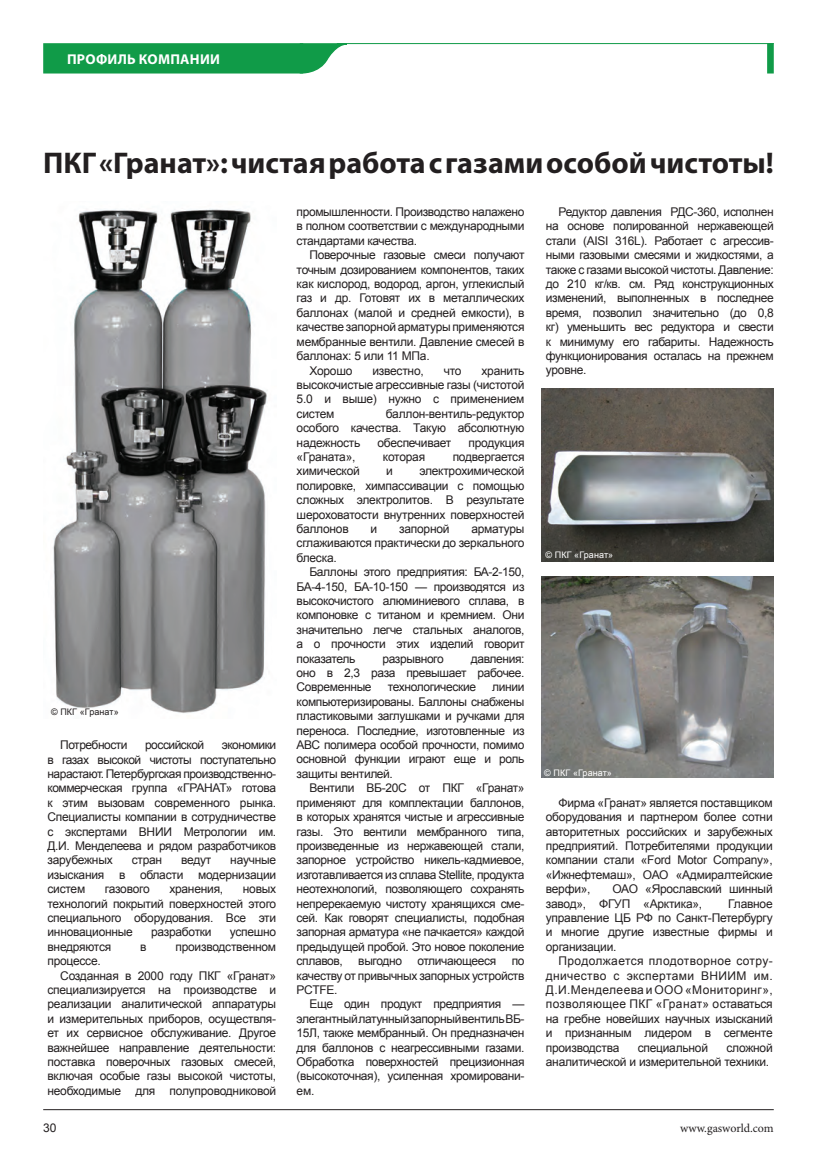
<style>
.page{position:relative;width:817px;height:1157px;background:#fff}
.page>*{position:absolute;margin:0;border:0;box-sizing:border-box;transform-origin:0 0}
.t1{font:700 30px "Myriad Pro";color:#231f20}
.t2{font:700 14.25px "Myriad Pro";letter-spacing:.05em;color:#fff}
.t3{font:12px/14.4px "Arial";letter-spacing:-.02em;color:#231f20;text-align:justify}
.t4{font:12px "Arial";letter-spacing:-.04em;color:#231f20}
.t5{font:12px "Minion Pro";color:#231f20}
.t6{font:9px "Arial";letter-spacing:.01em;color:#fff}
.t7{font:9px "Arial";letter-spacing:.01em;color:#231f20}
</style>
<div class="page">
<div style="left:43px;top:43px;width:260px;height:30px;background:#109b48;border:2px solid #109b48"></div>
<svg style="left:299px;top:43px;width:49px;height:31px"></svg>
<hr style="left:337px;top:43px;width:436px;height:1px;background:#109b48">
<svg style="left:767px;top:44px;width:6px;height:29px"></svg>
<img style="left:53px;top:209px;width:215px;height:504px">
<img style="left:541px;top:389px;width:232px;height:173px">
<img style="left:541px;top:576px;width:232px;height:202px">
<hr style="left:43px;top:1109px;width:730px;height:1px;background:#231f20">
<p class="t2" style="left:67px;top:50px;width:154px">профиль компании</p>
<h1 class="t1" style="left:43px;top:143px;width:731px">ПКГ «Гранат»: чистая работа с газами особой чистоты!</h1>
<p class="t7" style="left:51px;top:706px;width:69px">© ПКГ «Гранат»</p>
<p class="t4" style="left:60px;top:737px;width:69px">Потребности</p>
<p class="t4" style="left:145px;top:737px;width:61px">российской</p>
<p class="t3" style="left:47px;top:738px;width:230px;text-indent:174px">экономики в газах высокой чистоты поступательно нарастают. Петербургская производственно&shy;коммерческая группа «ГРАНАТ» готова к этим вызовам современного рынка.<br>Специалисты компании в сотрудничестве с экспертами ВНИИ Метрологии им.<br>Д.И. Менделеева и рядом разработчиков зарубежных</p>
<p class="t3" style="left:47px;top:853px;width:230px;text-indent:183px">научные изыскания в области модернизации систем</p>
<p class="t3" style="left:132px;top:853px;width:32px">стран</p>
<p class="t3" style="left:181px;top:853px;width:32px">ведут</p>
<p class="t3" style="left:47px;top:882px;width:230px;text-indent:195px">новых технологий покрытий поверхностей этого специального оборудования. Все эти инновационные</p>
<p class="t3" style="left:105px;top:882px;width:46px">газового</p>
<p class="t3" style="left:169px;top:882px;width:55px">хранения,</p>
<p class="t3" style="left:151px;top:925px;width:62px">разработки</p>
<p class="t3" style="left:230px;top:925px;width:48px">успешно</p>
<p class="t3" style="left:47px;top:939px;width:65px">внедряются</p>
<p class="t3" style="left:140px;top:939px;width:8px">в</p>
<p class="t3" style="left:175px;top:939px;width:102px">производственном</p>
<p class="t3" style="left:47px;top:954px;width:55px">процессе.</p>
<p class="t3" style="left:60px;top:968px;width:217px">Созданная в 2000 году ПКГ «Гранат»</p>
<p class="t3" style="left:47px;top:982px;width:230px">специализируется на производстве и</p>
<p class="t3" style="left:47px;top:997px;width:230px">реализации аналитической аппаратуры</p>
<p class="t3" style="left:47px;top:1011px;width:230px">и измерительных приборов, осуществля-</p>
<p class="t3" style="left:47px;top:1026px;width:230px">ет их сервисное обслуживание. Другое</p>
<p class="t3" style="left:47px;top:1040px;width:230px">важнейшее направление деятельности:</p>
<p class="t3" style="left:47px;top:1054px;width:230px">поставка поверочных газовых смесей,</p>
<p class="t3" style="left:47px;top:1069px;width:230px">включая особые газы высокой чистоты,</p>
<p class="t3" style="left:47px;top:1083px;width:230px">необходимые для полупроводниковой</p>
<p class="t3" style="left:43px;top:1120px;width:15px">30</p>
<p class="t3" style="left:296px;top:205px;width:229px">промышленности. Производство налажено в полном соответствии с международными стандартами качества.</p>
<p class="t3" style="left:309px;top:248px;width:216px">Поверочные газовые смеси получают</p>
<p class="t3" style="left:296px;top:262px;width:229px">точным дозированием компонентов, таких</p>
<p class="t3" style="left:296px;top:277px;width:229px">как кислород, водород, аргон, углекислый</p>
<p class="t3" style="left:296px;top:291px;width:229px">газ и др. Готовят их в металлических</p>
<p class="t3" style="left:296px;top:305px;width:229px">баллонах (малой и средней емкости), в</p>
<p class="t3" style="left:296px;top:320px;width:229px">качестве запорной арматуры применяются</p>
<p class="t3" style="left:296px;top:334px;width:229px">мембранные вентили. Давление смесей в</p>
<p class="t3" style="left:296px;top:349px;width:134px">баллонах: 5 или 11 МПа.</p>
<p class="t3" style="left:309px;top:363px;width:44px">Хорошо</p>
<p class="t3" style="left:372px;top:363px;width:53px">известно,</p>
<p class="t3" style="left:443px;top:363px;width:19px">что</p>
<p class="t3" style="left:296px;top:363px;width:229px;text-indent:185px">хранить высокочистые агрессивные газы (чистотой 5.0 и выше) нужно с применением систем</p>
<p class="t3" style="left:296px;top:406px;width:229px;text-indent:89px">баллон-вентиль-редуктор особого качества. Такую абсолютную надежность</p>
<p class="t3" style="left:377px;top:435px;width:75px">обеспечивает</p>
<p class="t3" style="left:468px;top:435px;width:57px">продукция</p>
<p class="t3" style="left:296px;top:449px;width:60px">«Граната»,</p>
<p class="t3" style="left:383px;top:449px;width:44px">которая</p>
<p class="t3" style="left:452px;top:449px;width:73px">подвергается</p>
<p class="t3" style="left:296px;top:464px;width:65px">химической</p>
<p class="t3" style="left:386px;top:464px;width:8px">и</p>
<p class="t3" style="left:296px;top:464px;width:229px;text-indent:123px">электрохимической полировке, химпассивации с помощью сложных электролитов. В результате шероховатости внутренних поверхностей баллонов</p>
<p class="t3" style="left:370px;top:521px;width:8px">и</p>
<p class="t3" style="left:399px;top:521px;width:52px">запорной</p>
<p class="t3" style="left:296px;top:521px;width:229px;text-indent:175px">арматуры сглаживаются практически до зеркального блеска.</p>
<p class="t3" style="left:296px;top:565px;width:229px;text-indent:13px">Баллоны этого предприятия: БА-2-150, БА-4-150, БА-10-150 — производятся из высокочистого алюминиевого сплава, в компоновке с титаном и кремнием. Они значительно легче стальных аналогов, а о прочности этих изделий говорит показатель</p>
<p class="t3" style="left:296px;top:651px;width:229px;text-indent:174px">давления: оно в 2,3 раза превышает рабочее.<br>Современные</p>
<p class="t3" style="left:382px;top:651px;width:63px">разрывного</p>
<p class="t3" style="left:388px;top:680px;width:90px">технологические</p>
<p class="t3" style="left:296px;top:680px;width:229px;text-indent:195px">линии компьютеризированы. Баллоны снабжены пластиковыми заглушками и ручками для переноса. Последние, изготовленные из АВС полимера особой прочности, помимо основной функции играют еще и роль защиты вентилей.</p>
<p class="t3" style="left:296px;top:781px;width:229px;text-indent:13px">Вентили ВБ-20С от ПКГ «Гранат» применяют для комплектации баллонов, в которых хранятся чистые и агрессивные газы. Это вентили мембранного типа, произведенные из нержавеющей стали, запорное устройство никель-кадмиевое, изготавливается из сплава Stellite, продукта неотехнологий, позволяющего сохранять непререкаемую чистоту хранящихся сме&shy;сей. Как говорят специалисты, подобная запорная арматура «не пачкается» каждой предыдущей пробой. Это новое поколение сплавов,</p>
<p class="t3" style="left:296px;top:953px;width:229px;text-indent:215px">по качеству от привычных запорных устройств PCTFE.</p>
<p class="t3" style="left:296px;top:997px;width:229px;text-indent:13px">Еще один продукт предприятия — элегантный латунный запорный вентиль ВБ-15Л, также мембранный. Он предназначен для баллонов с неагрессивными газами.<br>Обработка поверхностей прецизионная (высокоточная), усиленная хромировани&shy;ем.</p>
<p class="t3" style="left:358px;top:953px;width:45px">выгодно</p>
<p class="t3" style="left:417px;top:953px;width:80px">отличающееся</p>
<p class="t3" style="left:545px;top:205px;width:229px;text-indent:13px">Редуктор давления РДС-360, исполнен на основе полированной нержавеющей стали (AISI 316L). Работает с агрессив&shy;ными газовыми смесями и жидкостями, а также с газами высокой чистоты. Давление: до 210 кг/кв. см. Ряд конструкционных изменений, выполненных в последнее время, позволил значительно (до 0,8 кг) уменьшить вес редуктора и свести к минимуму его габариты. Надежность функционирования осталась на прежнем уровне.</p>
<p class="t6" style="left:545px;top:549px;width:69px">© ПКГ «Гранат»</p>
<p class="t6" style="left:544px;top:766px;width:69px">© ПКГ «Гранат»</p>
<p class="t3" style="left:545px;top:795px;width:228px;text-indent:13px">Фирма «Гранат» является поставщиком оборудования и партнером более сотни авторитетных российских и зарубежных предприятий. Потребителями продукции компании стали «Ford Motor Company», «Ижнефтемаш», ОАО «Адмиралтейские верфи»,</p>
<p class="t3" style="left:545px;top:882px;width:228px;text-indent:67px">ОАО «Ярославский шинный завод», ФГУП «Арктика»,</p>
<p class="t3" style="left:545px;top:896px;width:228px;text-indent:182px">Главное управление ЦБ РФ по Санкт-Петербургу и многие другие известные фирмы и организации.</p>
<p class="t3" style="left:545px;top:954px;width:228px;text-indent:13px">Продолжается плодотворное сотру&shy;дничество с экспертами ВНИИМ им.<br>Д.И.Менделеева и ООО «Мониторинг», позволяющее ПКГ «Гранат» оставаться на гребне новейших научных изысканий и признанным лидером в сегменте производства</p>
<p class="t3" style="left:545px;top:1040px;width:228px;text-align:right">сложной<br>аналитической и измерительной техники.</p>
<p class="t3" style="left:637px;top:1040px;width:72px">специальной</p>
<p class="t5" style="left:680px;top:1119px;width:95px">www.gasworld.com</p>
</div>
